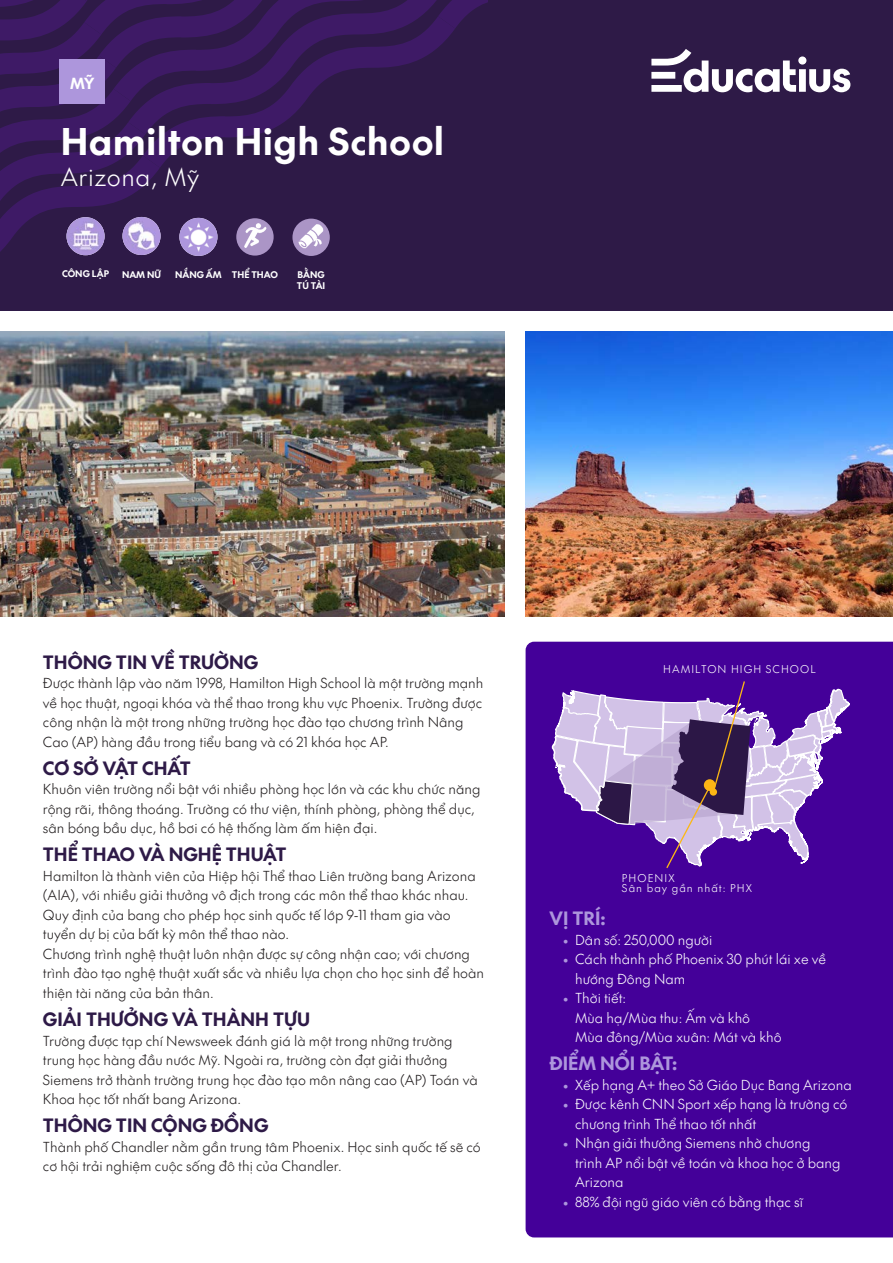
<style>
.page{position:relative;width:893px;height:1263px;background:#fff}
.page>*{position:absolute;margin:0;border:0;box-sizing:border-box;transform-origin:0 0}
.t1{font:36px "SVN The Future Bold";letter-spacing:.025em;color:#fff}
.t2{font:24px "SVN The Future Light";letter-spacing:.025em;color:#fff}
.School_profile{font:18px "SVN The Future Bold";color:#2e1a47}
.Small_title_1{font:18px "SVN The Future Bold";color:#ad96dc}
.t3{font:15px "SVN The Future Bold";color:#fff}
.School_profile-2{font:13.5px/19.5px "SVN The Future Light";color:#231f20}
.t4{font:13.5px/19.5px "SVN The Future Light";color:#fff}
.t5{font:10.5px "SVN The Future Light";letter-spacing:.1em;color:#fff}
.t6{font:9px "SVN The Future Bold";color:#fff}
.s1{font-family:"The Future";font-weight:300;color:#ad96dc}
</style>
<div class="page">
<div style="left:0;top:0;width:893px;height:310px;background:#2e1a47"></div>
<svg style="left:0;top:0;width:487px;height:256px"></svg>
<img style="left:67px;top:217px;width:38px;height:38px;border-radius:19px">
<img style="left:0;top:332px;width:504px;height:285px">
<img style="left:526px;top:332px;width:367px;height:285px">
<div style="left:60px;top:60px;width:45px;height:44px;background:#ad96dc"></div>
<div style="left:526px;top:642px;width:367px;height:595px;background:#409"></div>
<svg style="left:651px;top:49px;width:199px;height:43px"></svg>
<img style="left:122px;top:217px;width:39px;height:38px;border-radius:19px">
<img style="left:179px;top:218px;width:38px;height:38px;border-radius:19px">
<img style="left:236px;top:218px;width:38px;height:38px;border-radius:19px">
<svg style="left:550px;top:680px;width:301px;height:206px;background:#7f57b0"></svg>
<img style="left:292px;top:219px;width:38px;height:37px;border-radius:19px">
<p class="t3" style="left:70px;top:71px;width:26px">MỸ</p>
<p class="t1" style="left:61px;top:112px;width:385px">Hamilton High School</p>
<p class="t2" style="left:61px;top:159px;width:140px">Arizona, Mỹ</p>
<p class="t6" style="left:62px;top:267px;width:48px">CÔNG LẬP</p>
<p class="t6" style="left:122px;top:267px;width:41px">NAM NỮ</p>
<p class="t6" style="left:175px;top:267px;width:48px">NẮNG ẤM</p>
<p class="t6" style="left:232px;top:267px;width:48px">THỂ THAO</p>
<p class="t6" style="left:298px;top:267px;width:28px">BẰNG</p>
<p class="t6" style="left:297px;top:278px;width:30px">TÚ TÀI</p>
<p class="School_profile" style="left:43px;top:648px;width:217px">THÔNG TIN VỀ TRƯỜNG</p>
<p class="School_profile-2" style="left:43px;top:673px;width:442px">Được thành lập vào năm 1998, Hamilton High School là một trường mạnh về học thuật, ngoại khóa và thể thao trong khu vực Phoenix. Trường được công nhận là một trong những trường học đào tạo chương trình Nâng Cao (AP) hàng đầu trong tiểu bang và có 21 khóa học AP.</p>
<p class="School_profile" style="left:43px;top:754px;width:149px">CƠ SỞ VẬT CHẤT</p>
<p class="School_profile-2" style="left:43px;top:779px;width:439px">Khuôn viên trường nổi bật với nhiều phòng học lớn và các khu chức năng rộng rãi, thông thoáng. Trường có thư viện, thính phòng, phòng thể dục, sân bóng bầu dục, hồ bơi có hệ thống làm ấm hiện đại.</p>
<p class="School_profile" style="left:43px;top:840px;width:245px">THỂ THAO VÀ NGHỆ THUẬT</p>
<p class="School_profile-2" style="left:43px;top:865px;width:434px">Hamilton là thành viên của Hiệp hội Thể thao Liên trường bang Arizona (AIA), với nhiều giải thưởng vô địch trong các môn thể thao khác nhau.<br>Quy định của bang cho phép học sinh quốc tế lớp 9-11 tham gia vào tuyển dự bị của bất kỳ môn thể thao nào.</p>
<p class="School_profile-2" style="left:43px;top:943px;width:443px">Chương trình nghệ thuật luôn nhận được sự công nhận cao; với chương trình đào tạo nghệ thuật xuất sắc và nhiều lựa chọn cho học sinh để hoàn thiện tài năng của bản thân.</p>
<p class="School_profile" style="left:43px;top:1005px;width:269px">GIẢI THƯỞNG VÀ THÀNH TỰU</p>
<p class="School_profile-2" style="left:43px;top:1030px;width:436px">Trường được tạp chí Newsweek đánh giá là một trong những trường trung học hàng đầu nước Mỹ. Ngoài ra, trường còn đạt giải thưởng Siemens trở thành trường trung học đào tạo môn nâng cao (AP) Toán và Khoa học tốt nhất bang Arizona.</p>
<p class="School_profile" style="left:43px;top:1111px;width:227px">THÔNG TIN CỘNG ĐỒNG</p>
<p class="School_profile-2" style="left:43px;top:1136px;width:439px">Thành phố Chandler nằm gần trung tâm Phoenix. Học sinh quốc tế sẽ có cơ hội trải nghiệm cuộc sống đô thị của Chandler.</p>
<p class="t5" style="left:663px;top:661px;width:154px">HAMILTON HIGH SCHOOL</p>
<p class="t5" style="left:622px;top:870px;width:54px">PHOENIX</p>
<p class="t5" style="left:622px;top:880px;width:132px">Sân bay gần nhất: PHX</p>
<p class="Small_title_1" style="left:550px;top:904px;width:58px">VỊ TRÍ:</p>
<p class="t4" style="left:562px;top:929px;width:151px"><span class="s1">•</span> Dân số: 250,000 người</p>
<p class="t4" style="left:575px;top:948px;width:252px;text-indent:-13px"><span class="s1">•</span> Cách thành phố Phoenix 30 phút lái xe về hướng Đông Nam</p>
<p class="t4" style="left:575px;top:987px;width:208px;text-indent:-13px"><span class="s1">•</span> Thời tiết:<br>Mùa hạ/Mùa thu: Ấm và khô<br>Mùa đông/Mùa xuân: Mát và khô</p>
<p class="Small_title_1" style="left:550px;top:1049px;width:129px">ĐIỂM NỔI BẬT:</p>
<p class="t4" style="left:562px;top:1074px;width:291px"><span class="s1">•</span> Xếp hạng A+ theo Sở Giáo Dục Bang Arizona</p>
<p class="t4" style="left:575px;top:1093px;width:274px;text-indent:-13px"><span class="s1">•</span> Được kênh CNN Sport xếp hạng là trường có chương trình Thể thao tốt nhất</p>
<p class="t4" style="left:575px;top:1132px;width:267px;text-indent:-13px"><span class="s1">•</span> Nhận giải thưởng Siemens nhờ chương trình AP nổi bật về toán và khoa học ở bang<br>Arizona</p>
<p class="t4" style="left:562px;top:1191px;width:242px"><span class="s1">•</span> 88% đội ngũ giáo viên có bằng thạc sĩ</p>
</div>
